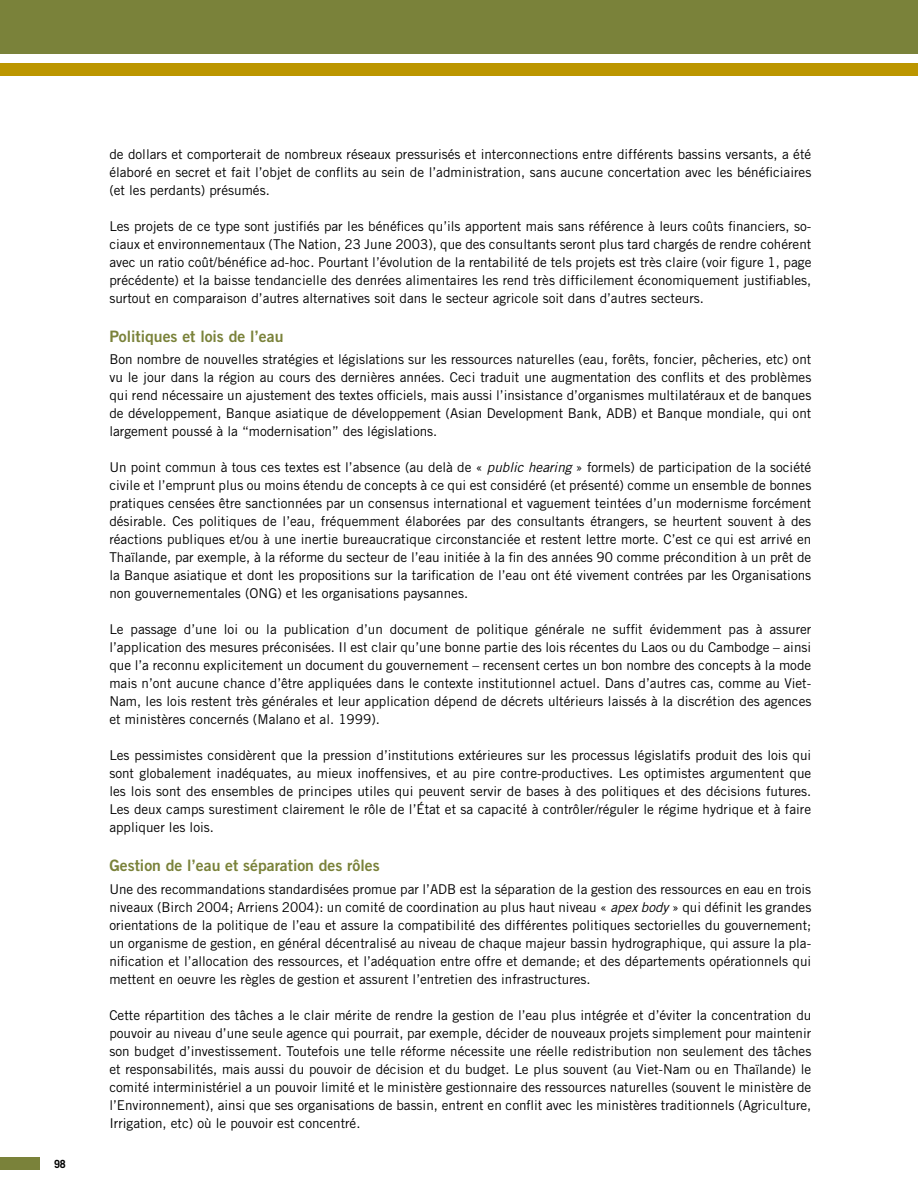
<style>
.page{position:relative;width:918px;height:1188px;background:#fff}
.page>*{position:absolute;margin:0;border:0;box-sizing:border-box;transform-origin:0 0}
.t1{font:15.75px "Trade Gothic Bold Two";color:#7a823a}
.t2{font:13.5px/18px "Trade Gothic";color:#000;text-align:justify}
.t3{font:700 11.25px "Trade Gothic";color:#000;scale:.94 1}
.s1{font-style:italic}
</style>
<div class="page">
<div style="left:0;top:1157px;width:40px;height:13px;background:#7a823a"></div>
<div style="left:0;top:0;width:918px;height:54px;background:#7a823a"></div>
<div style="left:0;top:63px;width:918px;height:12px;background:#bc9600"></div>
<p class="t3" style="left:54px;top:1157px;width:7px">98</p>
<p class="t2" style="left:109px;top:145px;width:703px">de dollars et comporterait de nombreux réseaux pressurisés et interconnections entre différents bassins versants, a été élaboré en secret et fait l’objet de conflits au sein de l’administration, sans aucune concertation avec les bénéficiaires (et les perdants) présumés.</p>
<p class="t2" style="left:109px;top:217px;width:704px">Les projets de ce type sont justifiés par les bénéfices qu’ils apportent mais sans référence à leurs coûts financiers, so&shy;ciaux et environnementaux (The Nation, 23 June 2003), que des consultants seront plus tard chargés de rendre cohérent avec un ratio coût/bénéfice ad-hoc. Pourtant l’évolution de la rentabilité de tels projets est très claire (voir figure 1, page précédente) et la baisse tendancielle des denrées alimentaires les rend très difficilement économiquement justifiables, surtout en comparaison d’autres alternatives soit dans le secteur agricole soit dans d’autres secteurs.</p>
<p class="t1" style="left:109px;top:326px;width:176px">Politiques et lois de l’eau</p>
<p class="t2" style="left:109px;top:350px;width:704px">Bon nombre de nouvelles stratégies et législations sur les ressources naturelles (eau, forêts, foncier, pêcheries, etc) ont vu le jour dans la région au cours des dernières années. Ceci traduit une augmentation des conflits et des problèmes qui rend nécessaire un ajustement des textes officiels, mais aussi l’insistance d’organismes multilatéraux et de banques de développement, Banque asiatique de développement (Asian Development Bank, ADB) et Banque mondiale, qui ont largement poussé à la “modernisation” des législations.</p>
<p class="t2" style="left:109px;top:458px;width:704px">Un point commun à tous ces textes est l’absence (au delà de « <span class="s1">public hearing</span> » formels) de participation de la société civile et l’emprunt plus ou moins étendu de concepts à ce qui est considéré (et présenté) comme un ensemble de bonnes pratiques censées être sanctionnées par un consensus international et vaguement teintées d’un modernisme forcément désirable. Ces politiques de l’eau, fréquemment élaborées par des consultants étrangers, se heurtent souvent à des réactions publiques et/ou à une inertie bureaucratique circonstanciée et restent lettre morte. C’est ce qui est arrivé en Thaïlande, par exemple, à la réforme du secteur de l’eau initiée à la fin des années 90 comme précondition à un prêt de la Banque asiatique et dont les propositions sur la tarification de l’eau ont été vivement contrées par les Organisations non gouvernementales (ONG) et les organisations paysannes.</p>
<p class="t2" style="left:109px;top:620px;width:704px">Le passage d’une loi ou la publication d’un document de politique générale ne suffit évidemment pas à assurer l’application des mesures préconisées. Il est clair qu’une bonne partie des lois récentes du Laos ou du Cambodge – ainsi que l’a reconnu explicitement un document du gouvernement – recensent certes un bon nombre des concepts à la mode mais n’ont aucune chance d’être appliquées dans le contexte institutionnel actuel. Dans d’autres cas, comme au Viet-Nam, les lois restent très générales et leur application dépend de décrets ultérieurs laissés à la discrétion des agences et ministères concernés (Malano et al. 1999).</p>
<p class="t2" style="left:109px;top:746px;width:704px">Les pessimistes considèrent que la pression d’institutions extérieures sur les processus législatifs produit des lois qui sont globalement inadéquates, au mieux inoffensives, et au pire contre-productives. Les optimistes argumentent que les lois sont des ensembles de principes utiles qui peuvent servir de bases à des politiques et des décisions futures.<br>Les deux camps surestiment clairement le rôle de l’État et sa capacité à contrôler/réguler le régime hydrique et à faire appliquer les lois.</p>
<p class="t1" style="left:109px;top:856px;width:272px">Gestion de l’eau et séparation des rôles</p>
<p class="t2" style="left:109px;top:880px;width:704px">Une des recommandations standardisées promue par l’ADB est la séparation de la gestion des ressources en eau en trois niveaux (Birch 2004; Arriens 2004): un comité de coordination au plus haut niveau « <span class="s1">apex body</span> » qui définit les grandes orientations de la politique de l’eau et assure la compatibilité des différentes politiques sectorielles du gouvernement; un organisme de gestion, en général décentralisé au niveau de chaque majeur bassin hydrographique, qui assure la pla&shy;nification et l’allocation des ressources, et l’adéquation entre offre et demande; et des départements opérationnels qui mettent en oeuvre les règles de gestion et assurent l’entretien des infrastructures.</p>
<p class="t2" style="left:109px;top:1006px;width:704px">Cette répartition des tâches a le clair mérite de rendre la gestion de l’eau plus intégrée et d’éviter la concentration du pouvoir au niveau d’une seule agence qui pourrait, par exemple, décider de nouveaux projets simplement pour maintenir son budget d’investissement. Toutefois une telle réforme nécessite une réelle redistribution non seulement des tâches et responsabilités, mais aussi du pouvoir de décision et du budget. Le plus souvent (au Viet-Nam ou en Thaïlande) le comité interministériel a un pouvoir limité et le ministère gestionnaire des ressources naturelles (souvent le ministère de l’Environnement), ainsi que ses organisations de bassin, entrent en conflit avec les ministères traditionnels (Agriculture, Irrigation, etc) où le pouvoir est concentré.</p>
</div>
